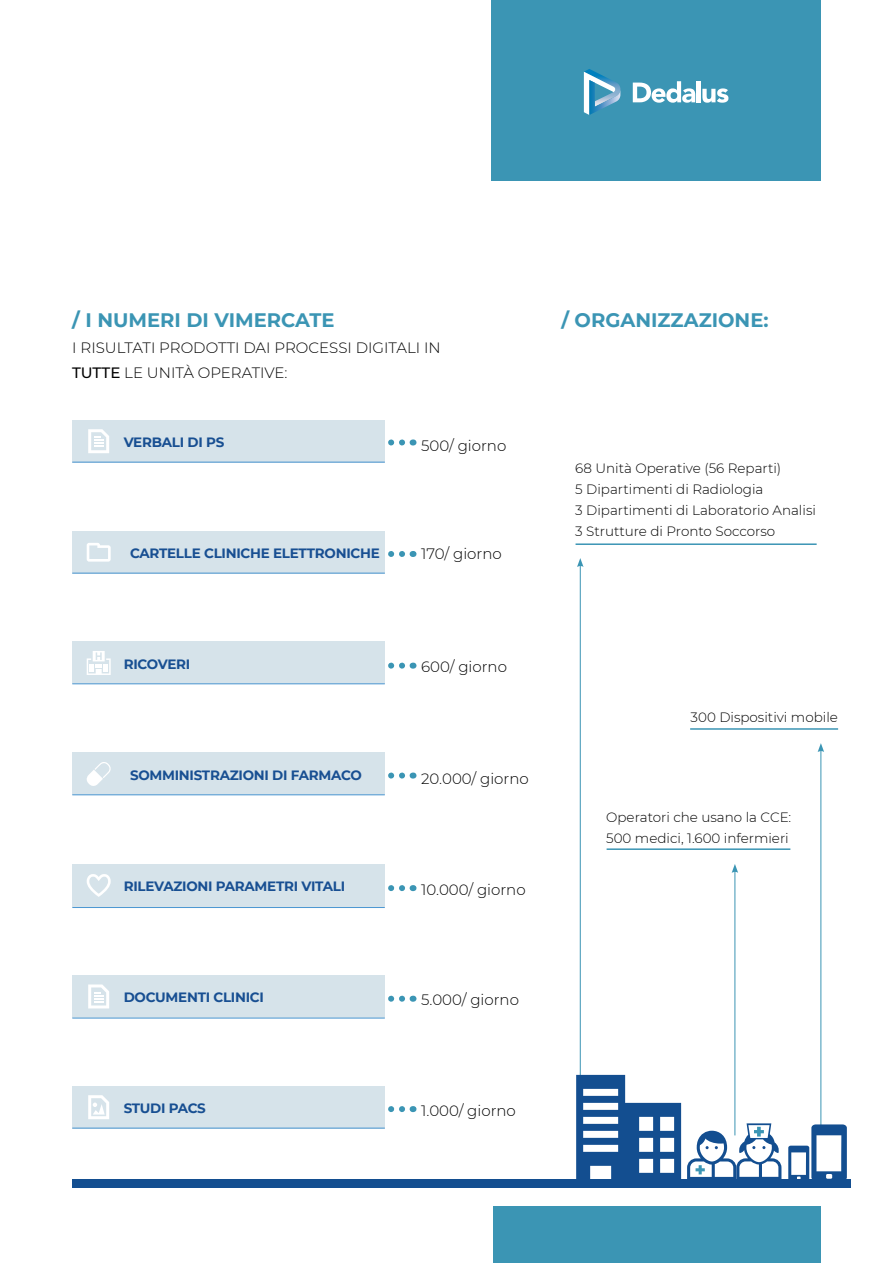
<style>
.page{position:relative;width:893px;height:1263px;background:#fff}
.page>*{position:absolute;margin:0;border:0;box-sizing:border-box;transform-origin:0 0}
.t1{font:700 19.5px "Montserrat";color:#3b95b4}
.t2{font:300 15px/25.5px "Montserrat";color:#000}
.t3{font:300 13.5px/21px "Montserrat";color:#000}
.t4{font:700 13.5px "Montserrat";letter-spacing:-.02em;color:#184f92}
.s1{font-weight:500}
</style>
<div class="page">
<svg style="left:391px;top:439px;width:14px;height:6px"></svg>
<svg style="left:391px;top:996px;width:14px;height:6px"></svg>
<svg style="left:391px;top:551px;width:14px;height:6px"></svg>
<svg style="left:391px;top:772px;width:14px;height:6px"></svg>
<svg style="left:391px;top:885px;width:14px;height:6px"></svg>
<svg style="left:391px;top:1106px;width:14px;height:6px"></svg>
<svg style="left:391px;top:663px;width:14px;height:6px"></svg>
<div style="left:72px;top:975px;width:313px;height:43px;background:#d6e3ea"></div>
<hr style="left:72px;top:1018px;width:313px;height:1px;background:#4a96d1">
<div style="left:72px;top:864px;width:313px;height:43px;background:#d6e3ea"></div>
<hr style="left:72px;top:907px;width:313px;height:1px;background:#4a96d1">
<div style="left:72px;top:420px;width:313px;height:42px;background:#d6e3ea"></div>
<hr style="left:72px;top:462px;width:313px;height:1px;background:#4a96d1">
<div style="left:72px;top:531px;width:313px;height:42px;background:#d6e3ea"></div>
<hr style="left:72px;top:573px;width:313px;height:1px;background:#4a96d1">
<div style="left:72px;top:642px;width:313px;height:42px;background:#d6e3ea"></div>
<hr style="left:72px;top:683px;width:313px;height:1px;background:#4a96d1">
<div style="left:72px;top:753px;width:313px;height:42px;background:#d6e3ea"></div>
<hr style="left:72px;top:794px;width:313px;height:1px;background:#4a96d1">
<div style="left:72px;top:1086px;width:313px;height:42px;background:#d6e3ea"></div>
<hr style="left:72px;top:1128px;width:313px;height:1px;background:#4a96d1">
<div style="left:492px;top:0;width:329px;height:180px;background:#3b95b4"></div>
<svg style="left:633px;top:81px;width:62px;height:22px"></svg>
<hr style="left:697px;top:81px;width:4px;height:21px;background:#fff">
<svg style="left:702px;top:88px;width:26px;height:15px"></svg>
<svg style="left:584px;top:69px;width:37px;height:46px"></svg>
<div style="left:493px;top:1206px;width:328px;height:57px;background:#3b95b4"></div>
<div style="left:72px;top:1180px;width:778px;height:8px;background:#134e90"></div>
<svg style="left:88px;top:984px;width:21px;height:24px"></svg>
<svg style="left:87px;top:543px;width:24px;height:19px"></svg>
<svg style="left:86px;top:762px;width:25px;height:24px"></svg>
<svg style="left:87px;top:874px;width:24px;height:23px"></svg>
<svg style="left:88px;top:1095px;width:21px;height:24px"></svg>
<svg style="left:87px;top:651px;width:24px;height:24px"></svg>
<hr style="left:735px;top:870px;width:1px;height:265px;background:#3b95b4">
<svg style="left:732px;top:864px;width:6px;height:9px"></svg>
<hr style="left:580px;top:565px;width:1px;height:512px;background:#3b95b4">
<svg style="left:577px;top:558px;width:6px;height:9px"></svg>
<hr style="left:821px;top:750px;width:1px;height:377px;background:#3b95b4">
<svg style="left:818px;top:743px;width:6px;height:9px"></svg>
<svg style="left:575px;top:1075px;width:106px;height:105px"></svg>
<svg style="left:687px;top:1123px;width:94px;height:57px"></svg>
<svg style="left:788px;top:1124px;width:59px;height:56px"></svg>
<svg style="left:88px;top:429px;width:21px;height:24px"></svg>
<hr style="left:576px;top:543px;width:241px;height:2px;background:#3b95b4">
<hr style="left:690px;top:728px;width:148px;height:2px;background:#3b95b4">
<hr style="left:607px;top:848px;width:183px;height:2px;background:#3b95b4">
<h1 class="t1" style="left:72px;top:306px;width:264px">/ I NUMERI DI VIMERCATE</h1>
<p class="t2" style="left:72px;top:334px;width:370px">I RISULTATI PRODOTTI DAI PROCESSI DIGITALI IN<br><span class="s1">TUTTE</span> LE UNITÀ OPERATIVE:</p>
<p class="t4" style="left:124px;top:432px;width:102px">VERBALI DI PS</p>
<p class="t4" style="left:130px;top:543px;width:251px">CARTELLE CLINICHE ELETTRONICHE</p>
<p class="t2" style="left:421px;top:433px;width:87px">500/ giorno</p>
<p class="t2" style="left:421px;top:541px;width:82px">170/ giorno</p>
<h1 class="t1" style="left:561px;top:306px;width:208px">/ ORGANIZZAZIONE:</h1>
<p class="t3" style="left:575px;top:458px;width:242px">68 Unità Operative (56 Reparti)<br>5 Dipartimenti di Radiologia<br>3 Dipartimenti di Laboratorio Analisi<br>3 Strutture di Pronto Soccorso</p>
<p class="t4" style="left:124px;top:654px;width:68px">RICOVERI</p>
<p class="t2" style="left:421px;top:654px;width:87px">600/ giorno</p>
<p class="t3" style="left:691px;top:707px;width:149px">300 Dispositivi mobile</p>
<p class="t4" style="left:130px;top:765px;width:233px">SOMMINISTRAZIONI DI FARMACO</p>
<p class="t2" style="left:421px;top:765px;width:109px">20.000/ giorno</p>
<p class="t3" style="left:606px;top:806px;width:187px">Operatori che usano la CCE:<br>500 medici, 1.600 infermieri</p>
<p class="t4" style="left:124px;top:877px;width:223px">RILEVAZIONI PARAMETRI VITALI</p>
<p class="t2" style="left:421px;top:876px;width:106px">10.000/ giorno</p>
<p class="t4" style="left:124px;top:988px;width:142px">DOCUMENTI CLINICI</p>
<p class="t2" style="left:421px;top:987px;width:99px">5.000/ giorno</p>
<p class="t4" style="left:124px;top:1098px;width:84px">STUDI PACS</p>
<p class="t2" style="left:421px;top:1097px;width:96px">1.000/ giorno</p>
</div>
